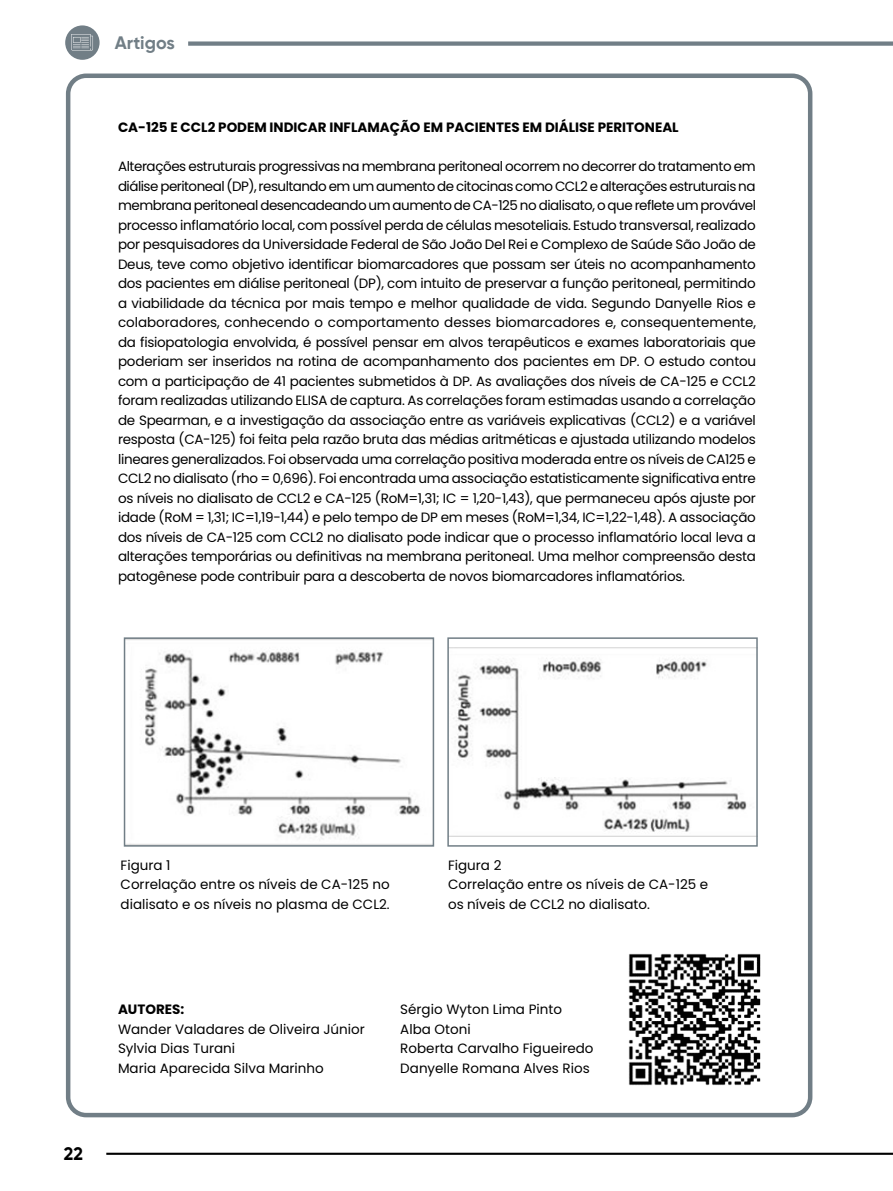
<style>
.page{position:relative;width:893px;height:1191px;background:#fff}
.page>*{position:absolute;margin:0;border:0;box-sizing:border-box;transform-origin:0 0}
.t1{font:700 18px "Gilroy";color:#717e86}
.t2{font:700 18px "Gilroy";color:#000}
.t3{font:13.5px/19.5px "Poppins";color:#000}
.t4{font:700 13.5px "Poppins";color:#000}
</style>
<div class="page">
<div style="left:65px;top:25px;width:35px;height:35px;background:#717e86;border-radius:50%"></div>
<svg style="left:71px;top:34px;width:22px;height:17px"></svg>
<div style="left:188px;top:41px;width:705px;height:5px;background:#717e86"></div>
<hr style="left:106px;top:1152px;width:787px;height:2px;background:#000">
<div style="left:66px;top:73px;width:746px;height:1044px;border:4px solid #717e86;border-radius:18px"></div>
<img style="left:145px;top:651px;width:276px;height:188px">
<div style="left:124px;top:637px;width:310px;height:209px;border:2px solid #717e86"></div>
<img style="left:450px;top:648px;width:305px;height:188px">
<div style="left:447px;top:637px;width:311px;height:209px;border:2px solid #717e86"></div>
<img style="left:628px;top:953px;width:133px;height:133px">
<h1 class="t1" style="left:115px;top:31px;width:62px">Artigos</h1>
<p class="t4" style="left:118px;top:119px;width:562px">CA-125 E CCL2 PODEM INDICAR INFLAMAÇÃO EM PACIENTES EM DIÁLISE PERITONEAL</p>
<p class="t3" style="left:118px;top:157px;width:640px;text-align:justify">Alterações estruturais progressivas na membrana peritoneal ocorrem no decorrer do tratamento em diálise peritoneal (DP), resultando em um aumento de citocinas como CCL2 e alterações estruturais na membrana peritoneal desencadeando um aumento de CA-125 no dialisato, o que reflete um provável processo inflamatório local, com possível perda de células mesoteliais. Estudo transversal, realizado por pesquisadores da Universidade Federal de São João Del Rei e Complexo de Saúde São João de Deus, teve como objetivo identificar biomarcadores que possam ser úteis no acompanhamento dos pacientes em diálise peritoneal (DP), com intuito de preservar a função peritoneal, permitindo a viabilidade da técnica por mais tempo e melhor qualidade de vida. Segundo Danyelle Rios e colaboradores, conhecendo o comportamento desses biomarcadores e, consequentemente, da fisiopatologia envolvida, é possível pensar em alvos terapêuticos e exames laboratoriais que poderiam ser inseridos na rotina de acompanhamento dos pacientes em DP. O estudo contou com a participação de 41 pacientes submetidos à DP. As avaliações dos níveis de CA-125 e CCL2 foram realizadas utilizando ELISA de captura. As correlações foram estimadas usando a correlação de Spearman, e a investigação da associação entre as variáveis explicativas (CCL2) e a variável resposta (CA-125) foi feita pela razão bruta das médias aritméticas e ajustada utilizando modelos lineares generalizados. Foi observada uma correlação positiva moderada entre os níveis de CA125 e CCL2 no dialisato (rho = 0,696). Foi encontrada uma associação estatisticamente significativa entre os níveis no dialisato de CCL2 e CA-125 (RoM=1,31; IC = 1,20-1,43), que permaneceu após ajuste por idade (RoM = 1,31; IC=1,19-1,44) e pelo tempo de DP em meses (RoM=1,34, IC=1,22-1,48). A associação dos níveis de CA-125 com CCL2 no dialisato pode indicar que o processo inflamatório local leva a alterações temporárias ou definitivas na membrana peritoneal. Uma melhor compreensão desta patogênese pode contribuir para a descoberta de novos biomarcadores inflamatórios.</p>
<p class="t3" style="left:121px;top:855px;width:271px">Figura 1<br>Correlação entre os níveis de CA-125 no dialisato e os níveis no plasma de CCL2.</p>
<p class="t3" style="left:448px;top:855px;width:262px">Figura 2<br>Correlação entre os níveis de CA-125 e os níveis de CCL2 no dialisato.</p>
<h1 class="t2" style="left:64px;top:1142px;width:21px">22</h1>
<p class="t4" style="left:118px;top:1001px;width:68px">AUTORES:</p>
<p class="t3" style="left:118px;top:1019px;width:248px">Wander Valadares de Oliveira Júnior<br>Sylvia Dias Turani<br>Maria Aparecida Silva Marinho</p>
<p class="t3" style="left:400px;top:999px;width:195px">Sérgio Wyton Lima Pinto<br>Alba Otoni<br>Roberta Carvalho Figueiredo<br>Danyelle Romana Alves Rios</p>
</div>
